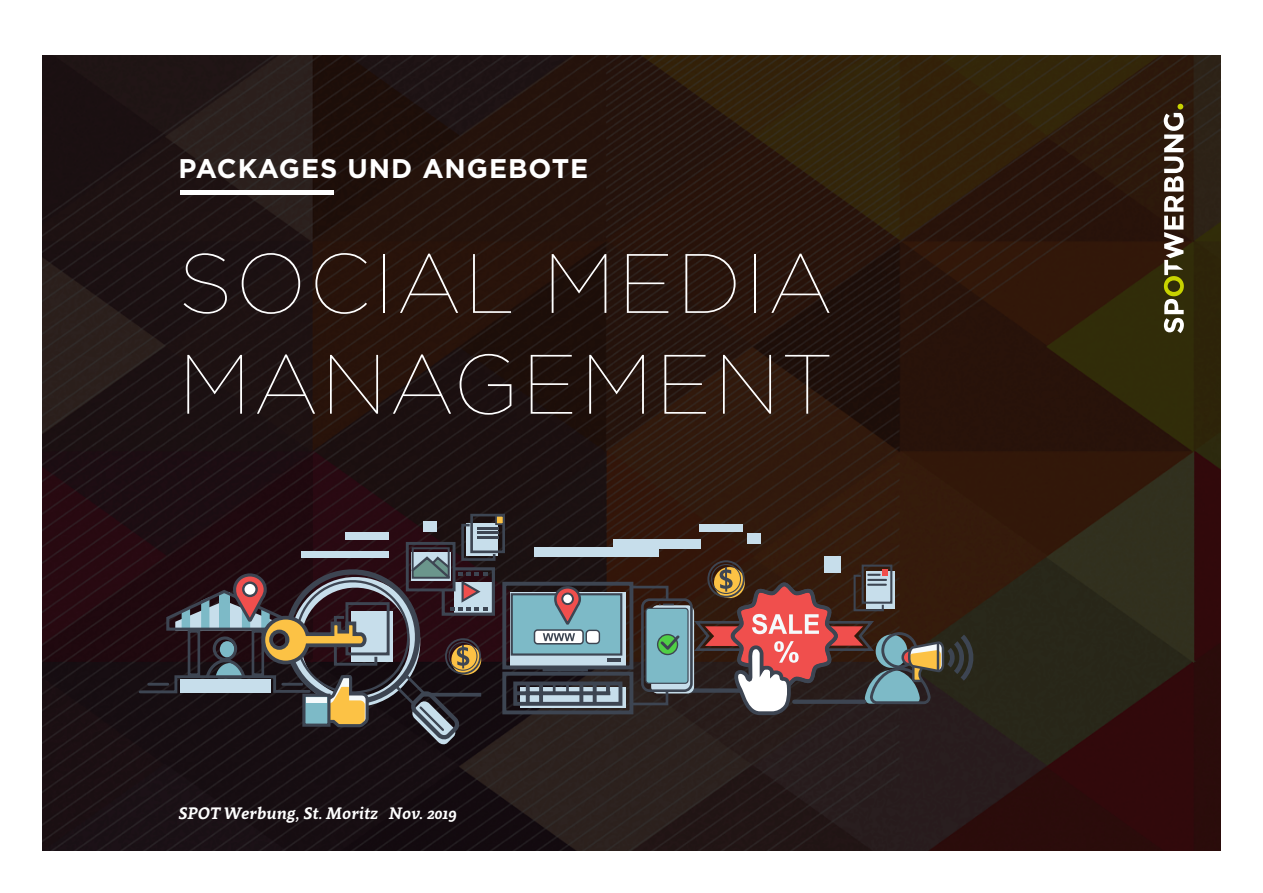
<style>
.page{position:relative;width:1263px;height:893px;background:#fff}
.page>*{position:absolute;margin:0;border:0;box-sizing:border-box;transform-origin:0 0}
.t1{font:100 84px/100.8px "Gotham";letter-spacing:.035em;color:#fff}
.t2{font:700 27px "Gotham";letter-spacing:.035em;color:#fff}
.t3{font:italic 700 16.5px "Clavo";color:#fff}
</style>
<div class="page">
<img style="left:43px;top:55px;width:1177px;height:795px">
<svg style="left:1164px;top:104px;width:20px;height:229px"></svg>
<hr style="left:181px;top:190px;width:153px;height:4px;background:#fff">
<div style="left:707px;top:560px;width:38px;height:38px;border:2px solid #3d4552;border-radius:50%"></div>
<div style="left:667px;top:688px;width:79px;height:5px;background:#9bacb8"></div>
<svg style="left:691px;top:563px;width:285px;height:154px;background:#61433d"></svg>
<hr style="left:937px;top:642px;width:2px;height:28px;background:#3d4552">
<hr style="left:794px;top:700px;width:70px;height:4px;background:#3d4552">
<div style="left:651px;top:605px;width:43px;height:88px;background:#c7deeb;border-radius:7px"></div>
<div style="left:646px;top:608px;width:42px;height:75px;background:#7dbac7;border-radius:3px"></div>
<div style="left:645px;top:608px;width:44px;height:76px;border:1px solid #3d4552;border-radius:3px"></div>
<div style="left:641px;top:598px;width:52px;height:94px;border:3px solid #3d4552;border-radius:7px"></div>
<svg style="left:137px;top:512px;width:543px;height:339px;background:#373032"></svg>
<div style="left:304px;top:695px;width:25px;height:30px;background:#7dbac7"></div>
<div style="left:302px;top:694px;width:28px;height:33px;border:3px solid #3d4552"></div>
<div style="left:306px;top:697px;width:21px;height:6px;background:#f5fafc"></div>
<div style="left:535px;top:547px;width:124px;height:10px;background:#c7deeb"></div>
<div style="left:613px;top:539px;width:87px;height:10px;background:#c7deeb"></div>
<div style="left:700px;top:524px;width:43px;height:7px;background:#c7deeb"></div>
<div style="left:824px;top:557px;width:17px;height:16px;background:#c7deeb"></div>
<div style="left:748px;top:534px;width:13px;height:10px;background:#c7deeb"></div>
<div style="left:302px;top:551px;width:87px;height:7px;background:#c7deeb"></div>
<div style="left:345px;top:533px;width:44px;height:7px;background:#c7deeb"></div>
<div style="left:424px;top:521px;width:13px;height:10px;background:#c7deeb"></div>
<svg style="left:421px;top:693px;width:60px;height:4px"></svg>
<h2 class="t2" style="left:179px;top:150px;width:411px">PACKAGES UND ANGEBOTE</h2>
<h1 class="t1" style="left:179px;top:230px;width:656px">SOCIAL MEDIA<br>MANAGEMENT</h1>
<p class="t3" style="left:179px;top:801px;width:280px">SPOT Werbung, St. Moritz Nov. 2019</p>
</div>
